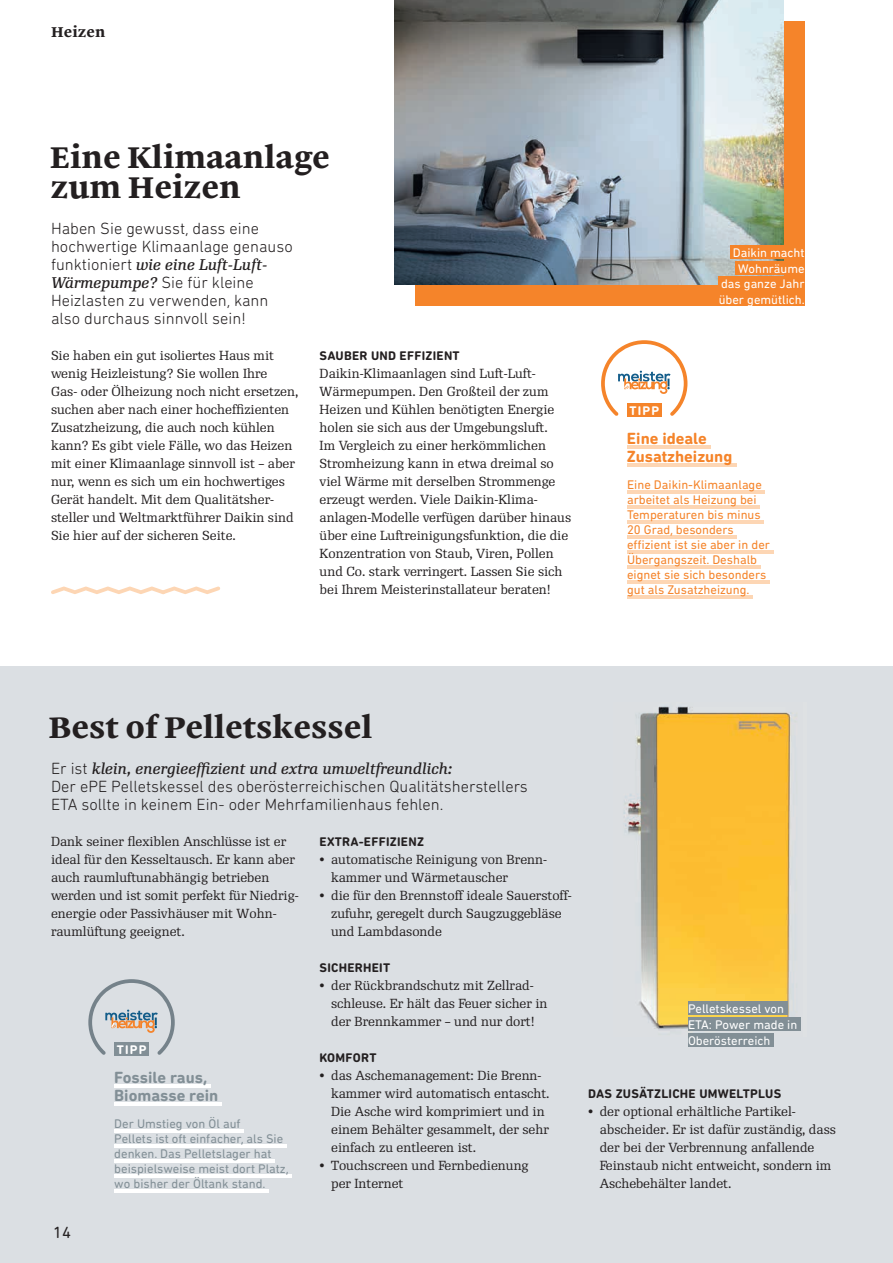
<style>
.page{position:relative;width:893px;height:1263px;background:#fff}
.page>*{position:absolute;margin:0;border:0;box-sizing:border-box;transform-origin:0 0}
.t1{font:700 30px/30px "Malabar LTW02";color:#231f20}
.t2{font:300 16.5px/18px "DIN Next Rounded LT Pro";color:#231f20}
.t3{font:700 16.5px/18px "DIN Next Rounded LT Pro";color:#828f96}
.t4{font:700 16.5px/18px "DIN Next Rounded LT Pro";color:#f5842a}
.t5{font:16.5px "DIN Next Rounded LT Pro";color:#231f20}
.t6{font:italic 15px "Re Public Text";color:#231f20}
.t7{font:700 14.25px "Malabar LTW02";letter-spacing:.01em;color:#231f20}
.t8{font:12.75px/18px "Re Public";color:#231f20}
.t9{font:12.75px/15px "DIN Next Rounded LT Pro";color:#f5842a}
.t10{font:12.75px/15px "DIN Next Rounded LT Pro";color:#828f96}
.t11{font:12.75px/15.8px "DIN Next Rounded LT Pro";color:#fff;text-align:right}
.t12{font:700 12.75px "DIN Next Rounded LT Pro";letter-spacing:.02em;color:#231f20}
.t13{font:700 12.75px "DIN Next Rounded LT Pro";letter-spacing:.1em;color:#fff}
.s1{font-family:"DIN Next Rounded LT Pro";font-weight:300;font-style:normal;font-size:16.5px}
.s2{font-family:"Re Public Text";font-weight:400;font-style:italic;font-size:15px}
.s3{font-weight:700}
</style>
<div class="page">
<div style="left:0;top:666px;width:893px;height:597px;background:#dbdfe3"></div>
<div style="left:416px;top:21px;width:389px;height:285px;background:#f5842a"></div>
<svg style="left:51px;top:586px;width:169px;height:8px"></svg>
<img style="left:394px;top:0;width:389px;height:285px">
<div style="left:730px;top:245px;width:75px;height:14px;background:#f5842a"></div>
<div style="left:735px;top:261px;width:70px;height:13px;background:#f5842a"></div>
<div style="left:718px;top:277px;width:87px;height:13px;background:#f5842a"></div>
<hr style="left:627px;top:445px;width:84px;height:3px;background:#fdd6b4">
<hr style="left:627px;top:463px;width:109px;height:3px;background:#fdd6b4">
<svg style="left:601px;top:340px;width:86px;height:76px"></svg>
<hr style="left:627px;top:490px;width:138px;height:4px;background:#fdd6b4">
<hr style="left:627px;top:505px;width:133px;height:4px;background:#fdd6b4">
<hr style="left:627px;top:520px;width:137px;height:4px;background:#fdd6b4">
<hr style="left:627px;top:535px;width:110px;height:4px;background:#fdd6b4">
<hr style="left:627px;top:550px;width:146px;height:4px;background:#fdd6b4">
<hr style="left:627px;top:565px;width:133px;height:4px;background:#fdd6b4">
<hr style="left:627px;top:580px;width:143px;height:4px;background:#fdd6b4">
<hr style="left:627px;top:595px;width:125px;height:4px;background:#fdd6b4">
<hr style="left:114px;top:1084px;width:97px;height:3px;background:#fff">
<hr style="left:114px;top:1102px;width:108px;height:3px;background:#fff">
<svg style="left:88px;top:979px;width:87px;height:76px"></svg>
<hr style="left:114px;top:1129px;width:130px;height:4px;background:#fff">
<hr style="left:114px;top:1144px;width:172px;height:4px;background:#fff">
<hr style="left:114px;top:1159px;width:161px;height:4px;background:#fff">
<hr style="left:114px;top:1174px;width:177px;height:4px;background:#fff">
<hr style="left:114px;top:1189px;width:154px;height:4px;background:#fff">
<img style="left:624px;top:706px;width:177px;height:325px">
<div style="left:688px;top:1001px;width:99px;height:14px;background:#828f96"></div>
<div style="left:688px;top:1017px;width:112px;height:13px;background:#828f96"></div>
<div style="left:688px;top:1033px;width:86px;height:13px;background:#828f96"></div>
<p class="t7" style="left:51px;top:21px;width:56px">Heizen</p>
<h1 class="t1" style="left:50px;top:141px;width:282px">Eine Klimaanlage zum Heizen</h1>
<p class="t2" style="left:51px;top:219px;width:243px">Haben Sie gewusst, dass eine hochwertige Klimaanlage genauso</p>
<p class="t6" style="left:51px;top:256px;width:218px"><span class="s1">funktioniert</span> wie eine Luft-Luft-</p>
<p class="t2" style="left:51px;top:273px;width:219px"><span class="s2">Wärmepumpe?</span> Sie für kleine<br>Heizlasten zu verwenden, kann also durchaus sinnvoll sein!</p>
<p class="t8" style="left:51px;top:346px;width:249px">Sie haben ein gut isoliertes Haus mit wenig Heizleistung? Sie wollen Ihre<br>Gas- oder Ölheizung noch nicht ersetzen, suchen aber nach einer hocheffizienten Zusatzheizung, die auch noch kühlen kann? Es gibt viele Fälle, wo das Heizen mit einer Klimaanlage sinnvoll ist – aber nur, wenn es sich um ein hochwertiges Gerät handelt. Mit dem Qualitätsher&shy;steller und Weltmarktführer Daikin sind Sie hier auf der sicheren Seite.</p>
<p class="t12" style="left:320px;top:348px;width:142px">SAUBER UND EFFIZIENT</p>
<p class="t8" style="left:320px;top:364px;width:253px">Daikin-Klimaanlagen sind Luft-Luft-Wärmepumpen. Den Großteil der zum Heizen und Kühlen benötigten Energie holen sie sich aus der Umgebungsluft.<br>Im Vergleich zu einer herkömmlichen Stromheizung kann in etwa dreimal so viel Wärme mit derselben Strommenge erzeugt werden. Viele Daikin-Klima&shy;anlagen-Modelle verfügen darüber hinaus über eine Luftreinigungsfunktion, die die Konzentration von Staub, Viren, Pollen und Co. stark verringert. Lassen Sie sich bei Ihrem Meisterinstallateur beraten!</p>
<p class="t13" style="left:629px;top:403px;width:31px">TIPP</p>
<p class="t11" style="left:719px;top:245px;width:88px">Daikin macht<br>Wohnräume das ganze Jahr über gemütlich.</p>
<p class="t4" style="left:627px;top:429px;width:107px">Eine ideale<br>Zusatzheizung</p>
<p class="t9" style="left:627px;top:477px;width:144px">Eine Daikin-Klimaanlage arbeitet als Heizung bei<br>Temperaturen bis minus<br>20 Grad, besonders effizient ist sie aber in der<br>Übergangszeit. Deshalb eignet sie sich besonders gut als Zusatzheizung.</p>
<h1 class="t1" style="left:48px;top:711px;width:326px">Best of Pelletskessel</h1>
<p class="t6" style="left:51px;top:760px;width:403px"><span class="s1">Er ist</span> klein, energieeffizient und extra umweltfreundlich:</p>
<p class="t2" style="left:51px;top:777px;width:478px">Der ePE Pelletskessel des oberösterreichischen Qualitätsherstellers<br>ETA sollte in keinem Ein- oder Mehrfamilienhaus fehlen.</p>
<p class="t8" style="left:51px;top:832px;width:249px">Dank seiner flexiblen Anschlüsse ist er ideal für den Kesseltausch. Er kann aber auch raumluftunabhängig betrieben werden und ist somit perfekt für Niedrig&shy;energie oder Passivhäuser mit Wohn&shy;raumlüftung geeignet.</p>
<p class="t12" style="left:320px;top:834px;width:106px">EXTRA-EFFIZIENZ</p>
<p class="t8" style="left:331px;top:850px;width:217px;text-indent:-11px"><span class="s3">•</span> automatische Reinigung von Brenn&shy;kammer und Wärmetauscher</p>
<p class="t8" style="left:331px;top:886px;width:242px;text-indent:-11px"><span class="s3">•</span> die für den Brennstoff ideale Sauerstoff&shy;zufuhr, geregelt durch Saugzuggebläse und Lambdasonde</p>
<p class="t12" style="left:320px;top:960px;width:72px">SICHERHEIT</p>
<p class="t8" style="left:331px;top:976px;width:218px;text-indent:-11px"><span class="s3">•</span> der Rückbrandschutz mit Zellrad&shy;schleuse. Er hält das Feuer sicher in der Brennkammer – und nur dort!</p>
<p class="t12" style="left:320px;top:1050px;width:58px">KOMFORT</p>
<p class="t8" style="left:331px;top:1066px;width:220px;text-indent:-11px"><span class="s3">•</span> das Aschemanagement: Die Brenn&shy;kammer wird automatisch entascht.<br>Die Asche wird komprimiert und in einem Behälter gesammelt, der sehr einfach zu entleeren ist.</p>
<p class="t8" style="left:331px;top:1157px;width:199px;text-indent:-11px"><span class="s3">•</span> Touchscreen und Fernbedienung per Internet</p>
<p class="t13" style="left:117px;top:1042px;width:31px">TIPP</p>
<p class="t3" style="left:114px;top:1068px;width:106px">Fossile raus,<br>Biomasse rein</p>
<p class="t10" style="left:114px;top:1116px;width:176px">Der Umstieg von Öl auf<br>Pellets ist oft einfacher, als Sie denken. Das Pelletslager hat beispielsweise meist dort Platz, wo bisher der Öltank stand.</p>
<p class="t5" style="left:53px;top:1223px;width:19px">14</p>
<p class="t11" style="left:688px;top:1001px;width:111px;text-align:left">Pelletskessel von<br>ETA: Power made in<br>Oberösterreich</p>
<p class="t12" style="left:588px;top:1086px;width:195px">DAS ZUSÄTZLICHE UMWELTPLUS</p>
<p class="t8" style="left:600px;top:1102px;width:238px;text-indent:-11px"><span class="s3">•</span> der optional erhältliche Partikel&shy;abscheider. Er ist dafür zuständig, dass der bei der Verbrennung anfallende Feinstaub nicht entweicht, sondern im Asche behälter landet.</p>
</div>
